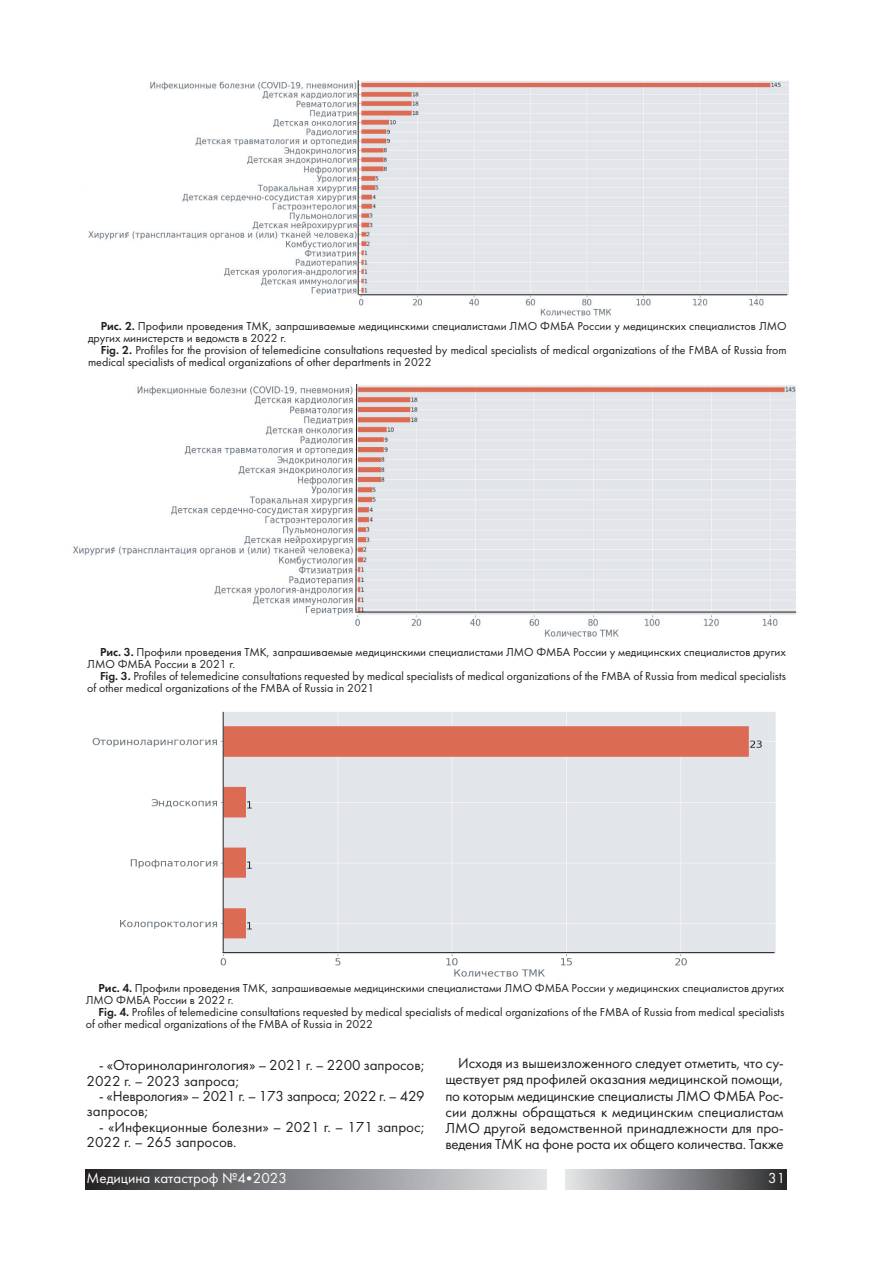
<style>
.page{position:relative;width:893px;height:1263px;background:#fff}
.page>*{position:absolute;margin:0;border:0;box-sizing:border-box;transform-origin:0 0}
.t1{font:20.85px "Times New Roman";color:#fff}
.t2{font:19.35px "Times New Roman";color:#fff}
.t3{font:15px/16.2px "Futura Book C";letter-spacing:-.005em;color:#231f20}
.t4{font:15px "Futura Book C";color:#fff}
.t5{font:12px/12px "Futura Book C";color:#231f20}
.s1{font-family:"Futura Demi C"}
</style>
<div class="page">
<div style="left:85px;top:1169px;width:461px;height:21px;background:linear-gradient(to right,#2b2b2d,#e5e6ea)"></div>
<div style="left:566px;top:1169px;width:221px;height:21px;background:linear-gradient(to right,#e5e7ea,#2e2e30)"></div>
<img style="left:88px;top:80px;width:701px;height:236px">
<svg style="left:126px;top:94px;width:2px;height:13px"></svg>
<svg style="left:126px;top:116px;width:2px;height:13px"></svg>
<svg style="left:126px;top:138px;width:2px;height:14px"></svg>
<svg style="left:126px;top:161px;width:2px;height:14px"></svg>
<svg style="left:126px;top:184px;width:2px;height:13px"></svg>
<svg style="left:126px;top:206px;width:2px;height:13px"></svg>
<svg style="left:126px;top:228px;width:2px;height:14px"></svg>
<svg style="left:126px;top:251px;width:2px;height:13px"></svg>
<img style="left:92px;top:711px;width:684px;height:266px">
<hr style="left:222px;top:952px;width:552px;height:1px;background:#231f20">
<img style="left:73px;top:384px;width:722px;height:253px">
<svg style="left:112px;top:398px;width:2px;height:15px"></svg>
<svg style="left:112px;top:422px;width:2px;height:15px"></svg>
<svg style="left:112px;top:446px;width:2px;height:15px"></svg>
<svg style="left:112px;top:471px;width:2px;height:14px"></svg>
<svg style="left:112px;top:495px;width:2px;height:14px"></svg>
<svg style="left:112px;top:519px;width:2px;height:15px"></svg>
<svg style="left:112px;top:543px;width:2px;height:15px"></svg>
<svg style="left:112px;top:567px;width:2px;height:15px"></svg>
<svg style="left:355px;top:384px;width:2px;height:228px"></svg>
<hr style="left:359px;top:294px;width:428px;height:1px;background:#231f20">
<hr style="left:358px;top:80px;width:1px;height:215px;background:#231f20">
<hr style="left:355px;top:612px;width:441px;height:1px;background:#231f20">
<hr style="left:223px;top:712px;width:1px;height:240px;background:#231f20">
<h2 class="t2" style="left:124px;top:222px;width:8px">!</h2>
<p class="t5" style="left:88px;top:320px;width:700px;text-indent:13px"><span class="s1">Рис. 2.</span> Профили проведения ТМК, запрашиваемые медицинскими специалистами ЛМО ФМБА России у медицинских специалистов ЛМО других министерств и ведомств в 2022 г.</p>
<p class="t5" style="left:88px;top:344px;width:700px;text-indent:13px"><span class="s1">Fig. 2.</span> Profiles for the provision of telemedicine consultations requested by medical specialists of medical organizations of the FMBA of Russia from medical specialists of medical organizations of other departments in 2022</p>
<h1 class="t1" style="left:110px;top:536px;width:8px">!</h1>
<p class="t5" style="left:87px;top:646px;width:700px;text-indent:13px"><span class="s1">Рис. 3.</span> Профили проведения ТМК, запрашиваемые медицинскими специалистами ЛМО ФМБА России у медицинских специалистов других<br>ЛМО ФМБА России в 2021 г.</p>
<p class="t5" style="left:87px;top:670px;width:700px;text-indent:13px"><span class="s1">Fig. 3.</span> Profiles of telemedicine consultations requested by medical specialists of medical organizations of the FMBA of Russia from medical specialists of other medical organizations of the FMBA of Russia in 2021</p>
<p class="t5" style="left:86px;top:982px;width:700px;text-indent:13px"><span class="s1">Рис. 4.</span> Профили проведения ТМК, запрашиваемые медицинскими специалистами ЛМО ФМБА России у медицинских специалистов других<br>ЛМО ФМБА России в 2022 г.</p>
<p class="t5" style="left:86px;top:1006px;width:700px;text-indent:13px"><span class="s1">Fig. 4.</span> Profiles of telemedicine consultations requested by medical specialists of medical organizations of the FMBA of Russia from medical specialists of other medical organizations of the FMBA of Russia in 2022</p>
<p class="t3" style="left:87px;top:1057px;width:340px;line-height:15.3px;text-indent:13px">- «Оториноларингология» – 2021 г. – 2200 запросов;<br>2022 г. – 2023 запроса;</p>
<p class="t3" style="left:87px;top:1088px;width:340px;line-height:15.3px;text-indent:13px">- «Неврология» – 2021 г. – 173 запроса; 2022 г. – 429 запросов;</p>
<p class="t3" style="left:87px;top:1119px;width:340px;line-height:15.3px;text-indent:13px">- «Инфекционные болезни» – 2021 г. – 171 запрос;<br>2022 г. – 265 запросов.</p>
<p class="t3" style="left:445px;top:1055px;width:340px;text-align:justify;text-indent:13px">Исходя из вышеизложенного следует отметить, что су&shy;ществует ряд профилей оказания медицинской помощи, по которым медицинские специалисты ЛМО ФМБА Рос&shy;сии должны обращаться к медицинским специалистам ЛМО другой ведомственной принадлежности для про&shy;ведения ТМК на фоне роста их общего количества. Также</p>
<p class="t4" style="left:87px;top:1169px;width:202px">Медицина катастроф №4•2023</p>
<p class="t4" style="left:768px;top:1169px;width:19px">31</p>
</div>
